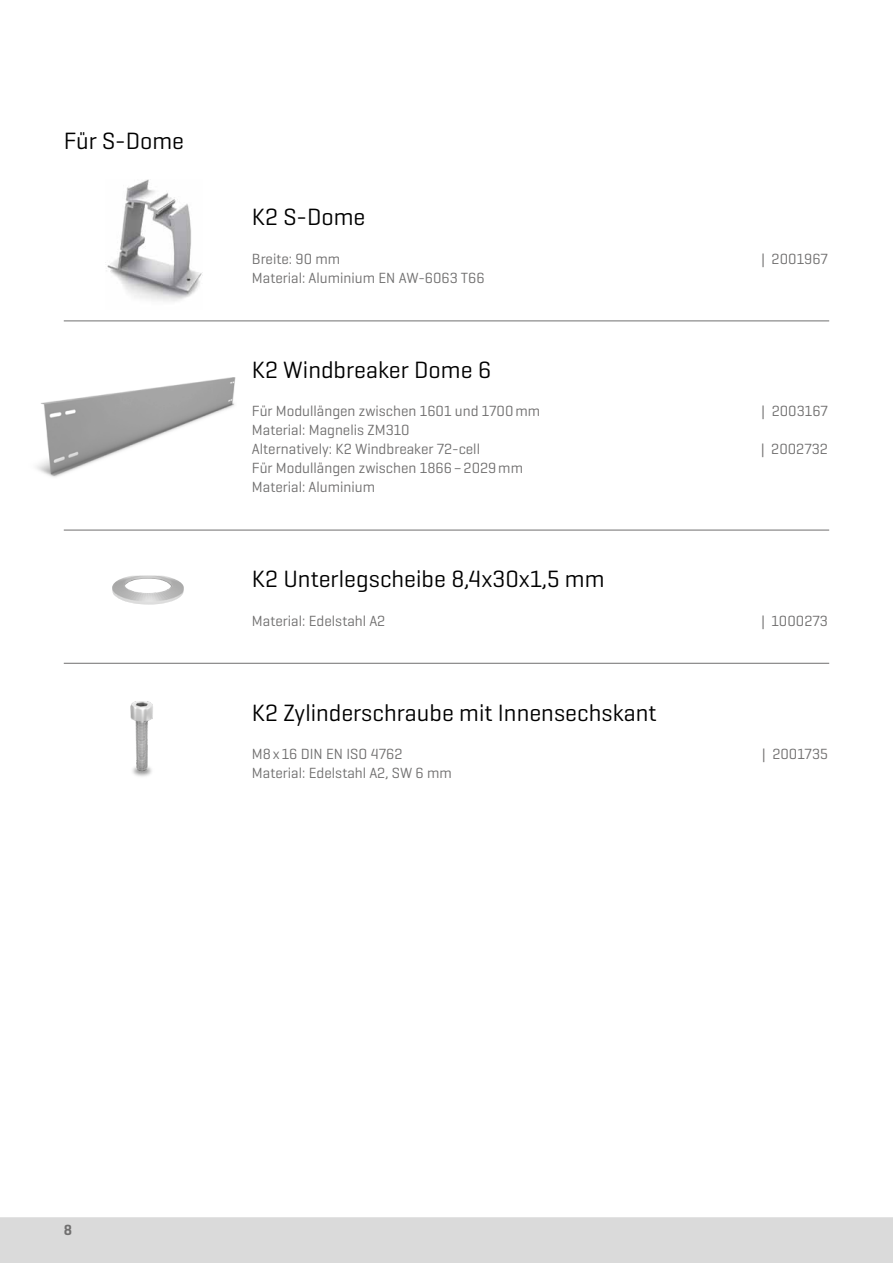
<style>
.page{position:relative;width:893px;height:1263px;background:#fff}
.page>*{position:absolute;margin:0;border:0;box-sizing:border-box;transform-origin:0 0}
.t1{font:24px "K2 Geogrotesque";color:#000}
.t2{font:15px/19px "K2 Geogrotesque";color:#706f6f}
.t3{font:600 15px "K2 Geogrotesque";color:#706f6f}
</style>
<div class="page">
<div style="left:0;top:1217px;width:893px;height:46px;background:#dadada"></div>
<img style="left:36px;top:378px;width:200px;height:99px">
<img style="left:105px;top:180px;width:97px;height:122px">
<hr style="left:64px;top:321px;width:765px;height:1px;background:#706f6f">
<img style="left:112px;top:575px;width:72px;height:30px">
<hr style="left:64px;top:530px;width:765px;height:1px;background:#706f6f">
<hr style="left:64px;top:663px;width:765px;height:1px;background:#706f6f">
<img style="left:130px;top:702px;width:23px;height:75px">
<h1 class="t1" style="left:64px;top:126px;width:122px">Für S-Dome</h1>
<h1 class="t1" style="left:252px;top:202px;width:115px">K2 S-Dome</h1>
<p class="t2" style="left:252px;top:248px;width:90px">Breite: 90 mm</p>
<p class="t2" style="left:761px;top:248px;width:68px">| 2001967</p>
<p class="t2" style="left:252px;top:267px;width:234px">Material: Aluminium EN AW-6063 T66</p>
<h1 class="t1" style="left:252px;top:355px;width:241px">K2 Windbreaker Dome 6</h1>
<p class="t2" style="left:252px;top:401px;width:290px">Für Modullängen zwischen 1601 und 1700mm</p>
<p class="t2" style="left:762px;top:401px;width:68px">| 2003167</p>
<p class="t2" style="left:252px;top:420px;width:230px">Material: Magnelis ZM310<br>Alternatively: K2 Windbreaker 72-cell</p>
<p class="t2" style="left:761px;top:439px;width:68px">| 2002732</p>
<p class="t2" style="left:252px;top:458px;width:273px">Für Modullängen zwischen 1866–2029mm<br>Material: Aluminium</p>
<h1 class="t1" style="left:252px;top:564px;width:354px">K2 Unterlegscheibe 8,4x30x1,5 mm</h1>
<p class="t2" style="left:252px;top:610px;width:135px">Material: Edelstahl A2</p>
<p class="t2" style="left:761px;top:610px;width:68px">| 1000273</p>
<h1 class="t1" style="left:252px;top:698px;width:406px">K2 Zylinderschraube mit Innensechskant</h1>
<p class="t2" style="left:252px;top:744px;width:152px">M8x 16 DIN EN ISO 4762</p>
<p class="t2" style="left:762px;top:744px;width:67px">| 2001735</p>
<p class="t2" style="left:252px;top:763px;width:202px">Material: Edelstahl A2, SW 6 mm</p>
<p class="t3" style="left:64px;top:1221px;width:10px">8</p>
</div>
